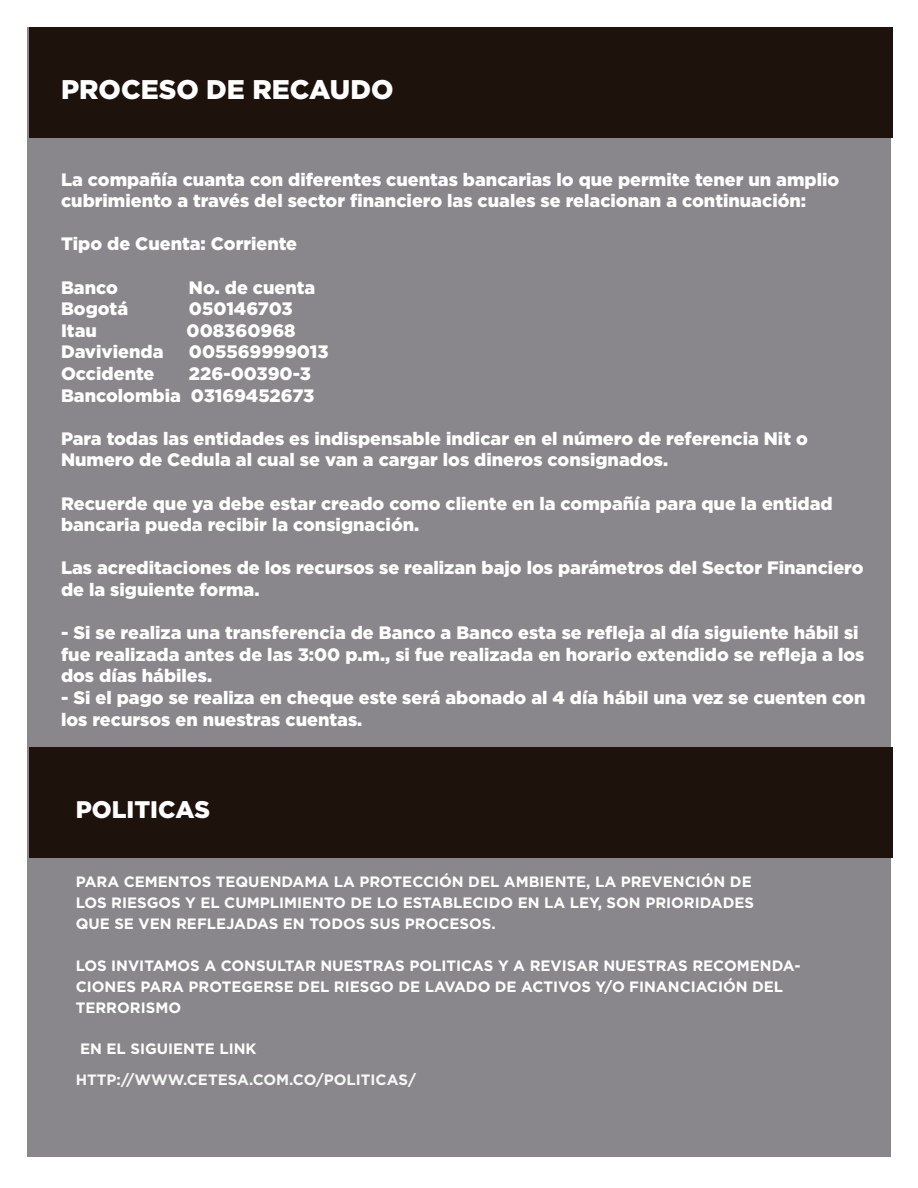
<style>
.page{position:relative;width:918px;height:1188px;background:#fff}
.page>*{position:absolute;margin:0;border:0;box-sizing:border-box;transform-origin:0 0}
.t1{font:900 27px "Gotham";color:#fff}
.t2{font:900 24px "Gotham";color:#fff}
.t3{font:900 18px/21.6px "Gotham";color:#fff}
.t4{font:700 15px/21px "Gotham";color:#fff}
.t5{font:700 15px "Gotham";color:#f7f8f8}
</style>
<div class="page">
<div style="left:27px;top:27px;width:864px;height:1130px;background:#89878c"></div>
<div style="left:29px;top:27px;width:863px;height:110px;background:#1e120d"></div>
<div style="left:29px;top:747px;width:863px;height:110px;background:#1e120d"></div>
<h1 class="t1" style="left:61px;top:71px;width:334px">PROCESO DE RECAUDO</h1>
<p class="t3" style="left:61px;top:168px;width:780px">La compañía cuanta con diferentes cuentas bancarias lo que permite tener un amplio cubrimiento a través del sector financiero las cuales se relacionan a continuación:</p>
<p class="t3" style="left:61px;top:233px;width:238px">Tipo de Cuenta: Corriente</p>
<p class="t3" style="left:61px;top:276px;width:58px">Banco</p>
<p class="t3" style="left:189px;top:276px;width:128px">No. de cuenta</p>
<p class="t3" style="left:61px;top:298px;width:69px">Bogotá</p>
<p class="t3" style="left:189px;top:298px;width:105px">050146703</p>
<p class="t3" style="left:61px;top:319px;width:37px">Itau</p>
<p class="t3" style="left:187px;top:319px;width:111px">008360968</p>
<p class="t3" style="left:61px;top:341px;width:104px">Davivienda</p>
<p class="t3" style="left:189px;top:341px;width:141px">005569999013</p>
<p class="t3" style="left:61px;top:363px;width:95px">Occidente</p>
<p class="t3" style="left:61px;top:363px;width:255px;text-align:right">226-00390-3<br>Bancolombia 03169452673</p>
<p class="t3" style="left:61px;top:427px;width:748px">Para todas las entidades es indispensable indicar en el número de referencia Nit o<br>Numero de Cedula al cual se van a cargar los dineros consignados.</p>
<p class="t3" style="left:61px;top:492px;width:773px">Recuerde que ya debe estar creado como cliente en la compañía para que la entidad bancaria pueda recibir la consignación.</p>
<p class="t3" style="left:61px;top:557px;width:804px">Las acreditaciones de los recursos se realizan bajo los parámetros del Sector Financiero de la siguiente forma.</p>
<p class="t3" style="left:61px;top:622px;width:805px">- Si se realiza una transferencia de Banco a Banco esta se refleja al día siguiente hábil si fue realizada antes de las 3:00 p.m., si fue realizada en horario extendido se refleja a los dos días hábiles.</p>
<p class="t3" style="left:61px;top:687px;width:806px">- Si el pago se realiza en cheque este será abonado al 4 día hábil una vez se cuenten con los recursos en nuestras cuentas.</p>
<h2 class="t2" style="left:76px;top:793px;width:136px">POLITICAS</h2>
<p class="t4" style="left:76px;top:871px;width:680px">PARA CEMENTOS TEQUENDAMA LA PROTECCIÓN DEL AMBIENTE, LA PREVENCIÓN DE<br>LOS RIESGOS Y EL CUMPLIMIENTO DE LO ESTABLECIDO EN LA LEY, SON PRIORIDADES<br>QUE SE VEN REFLEJADAS EN TODOS SUS PROCESOS.</p>
<p class="t4" style="left:76px;top:955px;width:726px">LOS INVITAMOS A CONSULTAR NUESTRAS POLITICAS Y A REVISAR NUESTRAS RECOMENDA-<br>CIONES PARA PROTEGERSE DEL RIESGO DE LAVADO DE ACTIVOS Y/O FINANCIACIÓN DEL<br>TERRORISMO</p>
<p class="t4" style="left:80px;top:1038px;width:178px">EN EL SIGUIENTE LINK</p>
<p class="t5" style="left:76px;top:1071px;width:342px">HTTP://WWW.CETESA.COM.CO/POLITICAS/</p>
</div>
